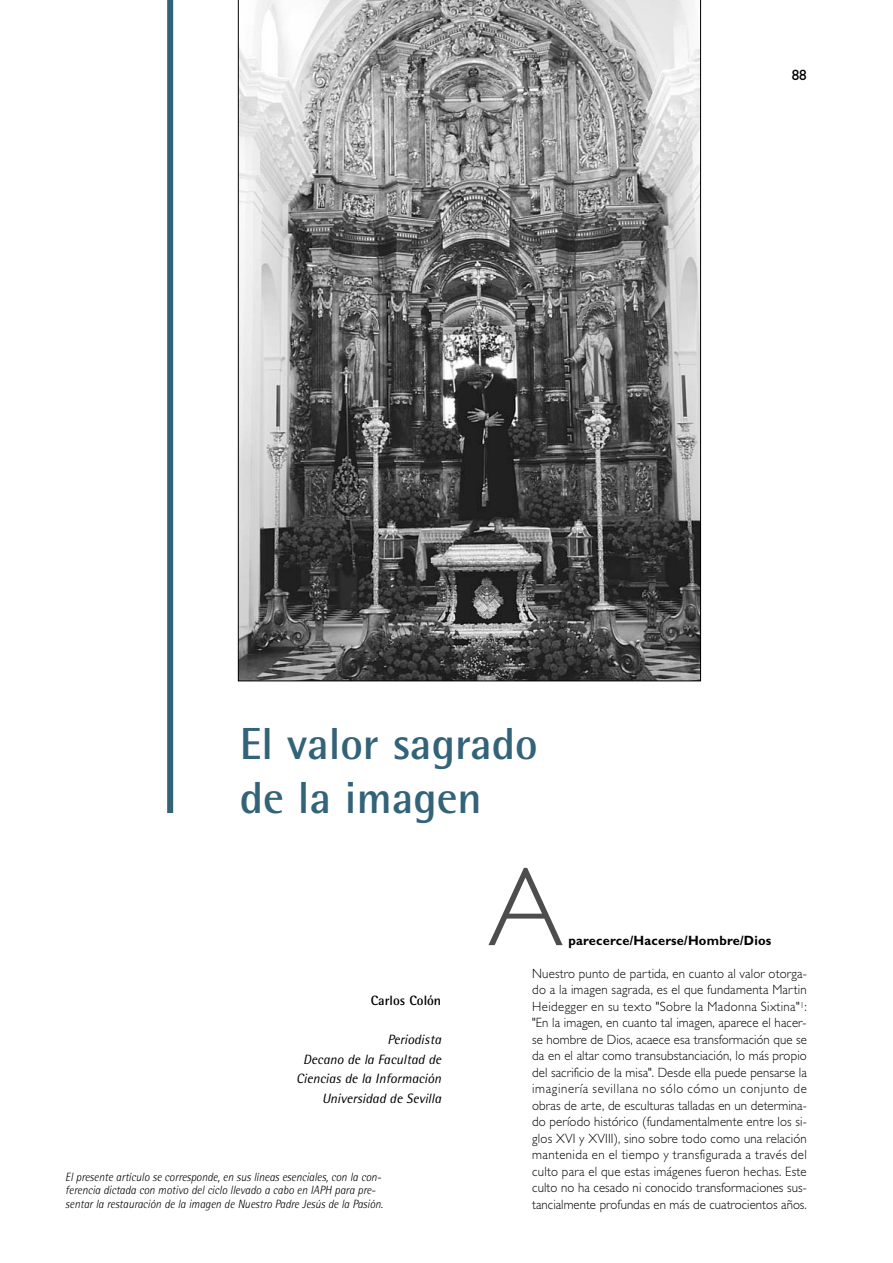
<style>
.page{position:relative;width:893px;height:1263px;background:#fff}
.page>*{position:absolute;margin:0;border:0;box-sizing:border-box;transform-origin:0 0}
.t1{font:300 112.5px "Gill Sans";color:#4d4d4d}
.t2{font:700 45px/54px "Rotis Semi Sans";color:#326378}
.t3{font:15px "Gill Sans";color:#000}
.t4{font:300 13.5px/16.5px "Gill Sans";color:#000;text-align:justify;scale:.95 1}
.t5{font:italic 13.5px/19.5px "Rotis Semi Sans";color:#000;text-align:right}
.t6{font:700 13.5px "Gill Sans";letter-spacing:.015em;color:#000;scale:.95 1}
.t7{font:700 13.5px "Rotis Semi Sans";color:#000}
.t8{font:italic 300 12px/13.5px "Rotis Semi Sans";color:#000;scale:.95 1}
</style>
<div class="page">
<div style="left:167px;top:0;width:6px;height:813px;background:#326378"></div>
<svg style="left:238px;top:0;width:462px;height:681px;background:#7c7c7c"></svg>
<p class="t3" style="left:791px;top:70px;width:16px">88</p>
<h2 class="t2" style="left:240px;top:721px;width:299px">El valor sagrado de la imagen</h2>
<p class="t7" style="left:371px;top:996px;width:72px">Carlos Colón</p>
<p class="t5" style="left:296px;top:1031px;width:147px">Periodista<br>Decano de la Facultad de<br>Ciencias de la Información<br>Universidad de Sevilla</p>
<p class="t8" style="left:65px;top:1171px;width:336px">El presente artículo se corresponde, en sus líneas esenciales, con la con&shy;ferencia dictada con motivo del ciclo llevado a cabo en IAPH para pre&shy;sentar la restauración de la imagen de Nuestro Padre Jesús de la Pasión.</p>
<h1 class="t1" style="left:488px;top:865px;width:77px">A</h1>
<p class="t6" style="left:568px;top:935px;width:215px">parecerce/Hacerse/Hombre/Dios</p>
<p class="t4" style="left:532px;top:967px;width:290px">Nuestro punto de partida, en cuanto al valor otorga&shy;do a la imagen sagrada, es el que fundamenta Martin Heidegger en su texto "Sobre la Madonna Sixtina"<sup>1</sup>: "En la imagen, en cuanto tal imagen, aparece el hacer&shy;se hombre de Dios, acaece esa transformación que se da en el altar como transubstanciación, lo más propio del sacrificio de la misa". Desde ella puede pensarse la imaginería sevillana no sólo cómo un conjunto de obras de arte, de esculturas talladas en un determina&shy;do período histórico (fundamentalmente entre los si&shy;glos XVI y XVIII), sino sobre todo como una relación mantenida en el tiempo y transfigurada a través del culto para el que estas imágenes fueron hechas. Este culto no ha cesado ni conocido transformaciones sus&shy;tancialmente profundas en más de cuatrocientos años.</p>
</div>
